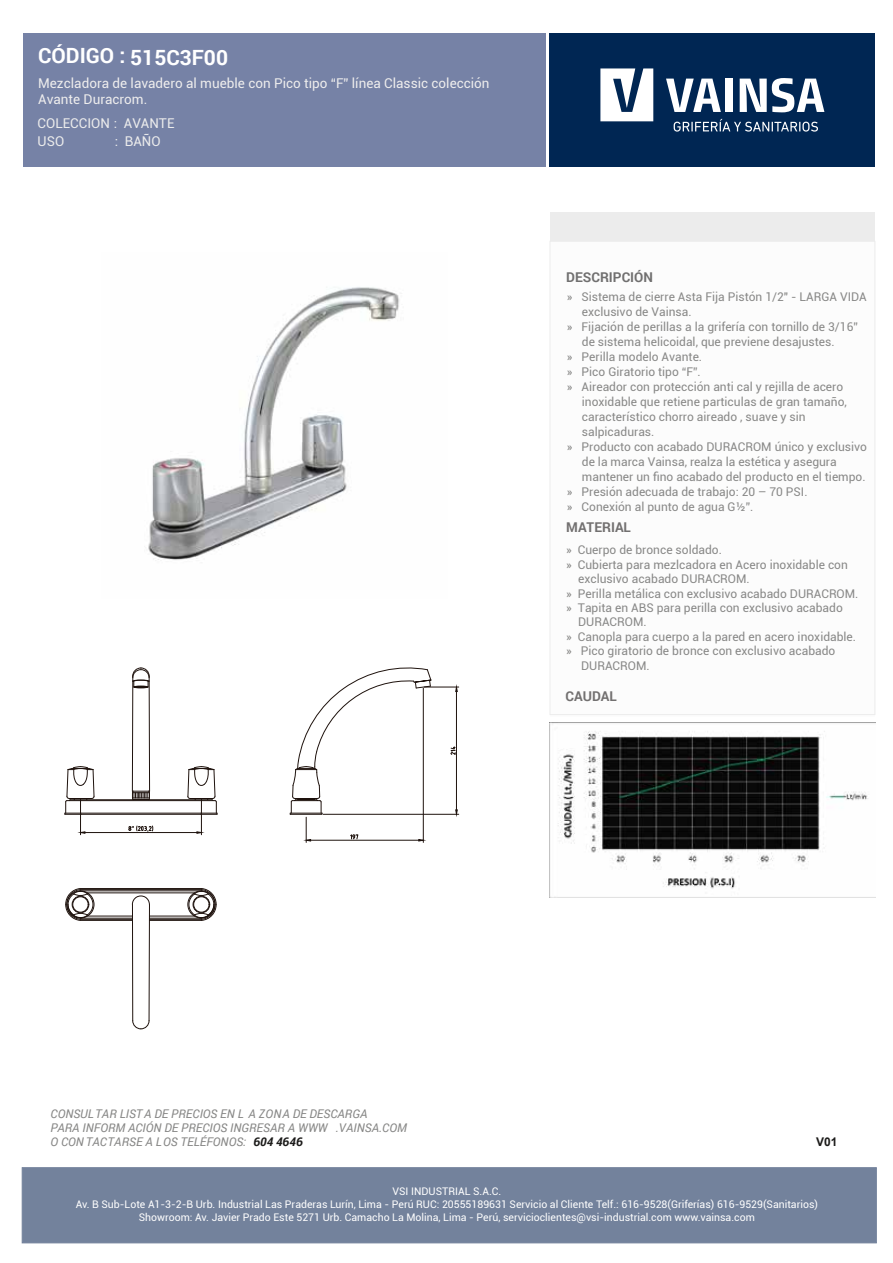
<style>
.page{position:relative;width:893px;height:1263px;background:#fff}
.page>*{position:absolute;margin:0;border:0;box-sizing:border-box;transform-origin:0 0}
.t1{font:700 21px "Roboto";color:#fff}
.t2{font:13.5px/16.2px "Roboto";color:#eeeded}
.t3{font:13.5px "Roboto";color:#ececec}
.t4{font:700 13.5px "Roboto";color:#727070}
.t5{font:700 13.5px "Roboto";color:#706f6f}
.t6{font:12px "Roboto";color:#888887}
.t7{font:italic 12px/14.4px "Roboto";color:#878786}
.t8{font:700 12px "Arial";color:#1c1b1a}
.t9{font:10.5px/12.6px "Roboto";color:#fff;text-align:center}
.s1{font-weight:700;color:#1c1b1a}
</style>
<div class="page">
<div style="left:550px;top:213px;width:325px;height:29px;background:#ececec"></div>
<div style="left:549px;top:34px;width:326px;height:133px;background:#002653"></div>
<svg style="left:600px;top:68px;width:53px;height:53px"></svg>
<svg style="left:666px;top:79px;width:55px;height:33px"></svg>
<div style="left:725px;top:79px;width:8px;height:33px;background:#fff"></div>
<svg style="left:740px;top:78px;width:84px;height:34px"></svg>
<svg style="left:674px;top:119px;width:144px;height:13px"></svg>
<div style="left:23px;top:34px;width:522px;height:133px;background:#7682a6"></div>
<svg style="left:550px;top:242px;width:325px;height:473px"></svg>
<div style="left:22px;top:1167px;width:854px;height:76px;background:#73829c;border:1px solid #73829c"></div>
<img style="left:550px;top:722px;width:325px;height:175px">
<img style="left:148px;top:287px;width:252px;height:273px">
<hr style="left:81px;top:800px;width:120px;height:1px;background:#1e120d">
<hr style="left:81px;top:799px;width:121px;height:1px;background:#1e120d">
<hr style="left:81px;top:814px;width:120px;height:1px;background:#1e120d">
<hr style="left:81px;top:813px;width:120px;height:1px;background:#1e120d">
<hr style="left:149px;top:918px;width:52px;height:1px;background:#1e120d">
<hr style="left:81px;top:918px;width:51px;height:1px;background:#1e120d">
<hr style="left:81px;top:919px;width:51px;height:1px;background:#1e120d">
<hr style="left:149px;top:919px;width:52px;height:1px;background:#1e120d">
<hr style="left:81px;top:889px;width:120px;height:1px;background:#1e120d">
<hr style="left:81px;top:890px;width:120px;height:1px;background:#1e120d">
<hr style="left:149px;top:916px;width:45px;height:1px;background:#1e120d">
<hr style="left:87px;top:916px;width:45px;height:1px;background:#1e120d">
<hr style="left:81px;top:888px;width:120px;height:1px;background:#1e120d">
<hr style="left:149px;top:920px;width:52px;height:1px;background:#1e120d">
<hr style="left:81px;top:920px;width:51px;height:1px;background:#1e120d">
<hr style="left:87px;top:892px;width:107px;height:1px;background:#1e120d">
<hr style="left:80px;top:799px;width:1px;height:36px;background:#1e120d">
<hr style="left:201px;top:799px;width:1px;height:36px;background:#1e120d">
<hr style="left:85px;top:832px;width:112px;height:1px;background:#1e120d">
<svg style="left:81px;top:831px;width:5px;height:3px"></svg>
<svg style="left:196px;top:831px;width:6px;height:3px"></svg>
<svg style="left:128px;top:825px;width:25px;height:7px"></svg>
<hr style="left:323px;top:814px;width:136px;height:1px;background:#1e120d">
<hr style="left:424px;top:687px;width:35px;height:1px;background:#1e120d">
<hr style="left:456px;top:691px;width:1px;height:119px;background:#1e120d">
<svg style="left:455px;top:809px;width:3px;height:6px"></svg>
<svg style="left:455px;top:686px;width:3px;height:6px"></svg>
<svg style="left:450px;top:746px;width:6px;height:9px"></svg>
<hr style="left:132px;top:676px;width:1px;height:115px;background:#1e120d">
<hr style="left:149px;top:676px;width:1px;height:115px;background:#1e120d">
<svg style="left:132px;top:790px;width:18px;height:9px"></svg>
<hr style="left:132px;top:904px;width:1px;height:117px;background:#1e120d">
<hr style="left:149px;top:904px;width:1px;height:117px;background:#1e120d">
<svg style="left:132px;top:1020px;width:18px;height:9px"></svg>
<svg style="left:132px;top:895px;width:18px;height:10px"></svg>
<svg style="left:132px;top:667px;width:18px;height:22px"></svg>
<svg style="left:290px;top:667px;width:142px;height:175px"></svg>
<svg style="left:187px;top:766px;width:31px;height:49px"></svg>
<svg style="left:187px;top:888px;width:30px;height:33px"></svg>
<svg style="left:65px;top:888px;width:30px;height:33px"></svg>
<svg style="left:65px;top:766px;width:30px;height:49px"></svg>
<h1 class="t1" style="left:38px;top:43px;width:191px">CÓDIGO : 515C3F00</h1>
<p class="t2" style="left:38px;top:74px;width:453px">Mezcladora de lavadero al mueble con Pico tipo “F” línea Classic colección<br>Avante Duracrom.</p>
<p class="t3" style="left:38px;top:132px;width:28px">USO</p>
<p class="t3" style="left:115px;top:132px;width:47px">: BAÑO</p>
<p class="t3" style="left:38px;top:113px;width:138px">COLECCION : AVANTE</p>
<p class="t5" style="left:566px;top:268px;width:88px">DESCRIPCIÓN</p>
<p class="t6" style="left:567px;top:289px;width:301px">» Sistema de cierre Asta Fija Pistón 1/2" - LARGA VIDA</p>
<p class="t6" style="left:582px;top:304px;width:111px">exclusivo de Vainsa.</p>
<p class="t6" style="left:567px;top:319px;width:292px">» Fijación de perillas a la grifería con tornillo de 3/16”</p>
<p class="t6" style="left:582px;top:334px;width:254px">de sistema helicoidal, que previene desajustes.</p>
<p class="t6" style="left:567px;top:349px;width:137px">» Perilla modelo Avante.</p>
<p class="t6" style="left:567px;top:364px;width:135px">» Pico Giratorio tipo “F”.</p>
<p class="t6" style="left:567px;top:379px;width:278px">» Aireador con protección anti cal y rejilla de acero</p>
<p class="t6" style="left:582px;top:394px;width:266px">inoxidable que retiene particulas de gran tamaño,</p>
<p class="t6" style="left:582px;top:409px;width:225px">característico chorro aireado , suave y sin</p>
<p class="t6" style="left:582px;top:424px;width:74px">salpicaduras.</p>
<p class="t6" style="left:567px;top:439px;width:302px">» Producto con acabado DURACROM único y exclusivo</p>
<p class="t6" style="left:582px;top:454px;width:256px">de la marca Vainsa, realza la estética y asegura</p>
<p class="t6" style="left:582px;top:469px;width:285px">mantener un fino acabado del producto en el tiempo.</p>
<p class="t6" style="left:567px;top:484px;width:242px">» Presión adecuada de trabajo: 20 – 70 PSI.</p>
<p class="t6" style="left:567px;top:499px;width:188px">» Conexión al punto de agua G½”.</p>
<p class="t4" style="left:566px;top:517px;width:66px">MATERIAL</p>
<p class="t6" style="left:566px;top:542px;width:157px">» Cuerpo de bronce soldado.</p>
<p class="t6" style="left:566px;top:556px;width:283px">» Cubierta para mezlcadora en Acero inoxidable con</p>
<p class="t6" style="left:578px;top:570px;width:173px">exclusivo acabado DURACROM.</p>
<p class="t6" style="left:566px;top:585px;width:294px">» Perilla metálica con exclusivo acabado DURACROM.</p>
<p class="t6" style="left:566px;top:599px;width:278px">» Tapita en ABS para perilla con exclusivo acabado</p>
<p class="t6" style="left:578px;top:614px;width:70px">DURACROM.</p>
<p class="t6" style="left:566px;top:628px;width:291px">» Canopla para cuerpo a la pared en acero inoxidable.</p>
<p class="t6" style="left:566px;top:642px;width:271px">» Pico giratorio de bronce con exclusivo acabado</p>
<p class="t6" style="left:581px;top:657px;width:70px">DURACROM.</p>
<p class="t4" style="left:565px;top:686px;width:53px">CAUDAL</p>
<p class="t7" style="left:51px;top:1105px;width:358px">CONSULTAR LISTA DE PRECIOS EN L A ZONA DE DESCARGA<br>PARA INFORM ACIÓN DE PRECIOS INGRESAR A WWW .VAINSA.COM<br>O CON TACTARSE A LOS TELÉFONOS: <span class="s1">604 4646</span></p>
<p class="t8" style="left:816px;top:1134px;width:23px">V01</p>
<p class="t9" style="left:76px;top:1185px;width:744px">VSI INDUSTRIAL S.A.C.<br>Av. B Sub-Lote A1-3-2-B Urb. Industrial Las Praderas Lurín, Lima - Perú RUC: 20555189631 Servicio al Cliente Telf.: 616-9528(Griferías) 616-9529(Sanitarios)<br>Showroom: Av. Javier Prado Este 5271 Urb. Camacho La Molina, Lima - Perú, servicioclientes@vsi-industrial.com www.vainsa.com</p>
</div>
